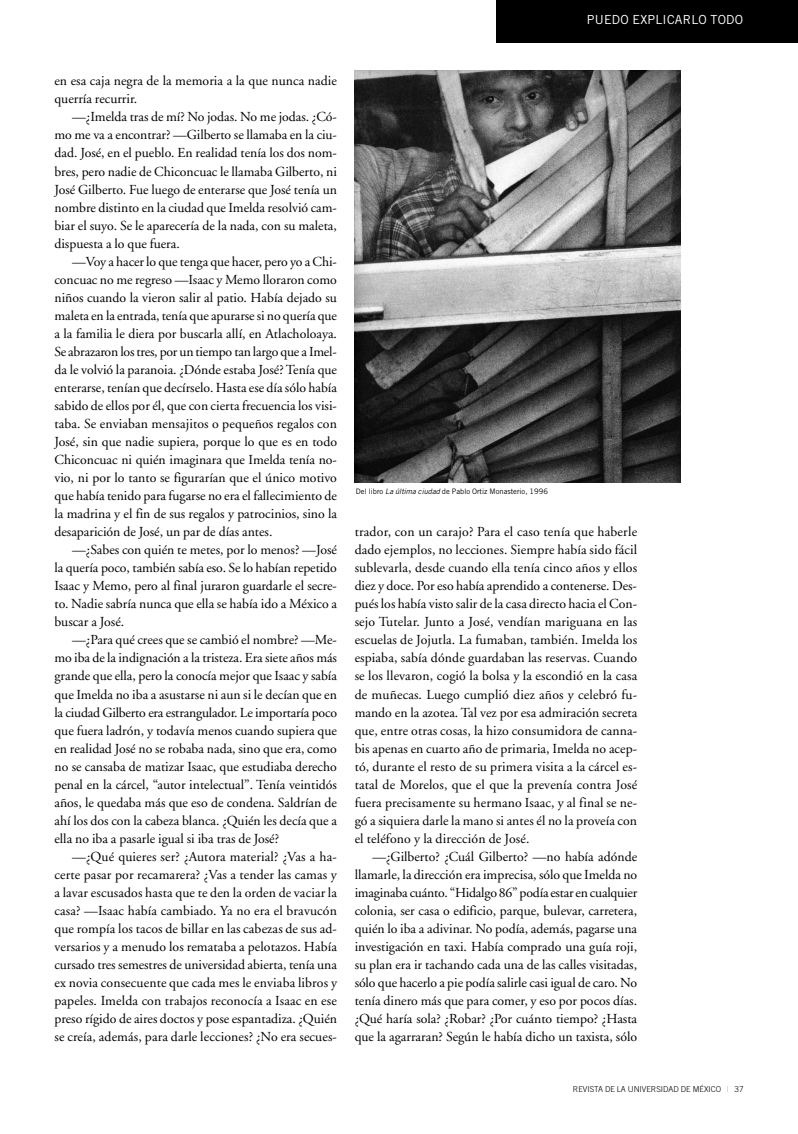
<style>
.page{position:relative;width:798px;height:1134px;background:#fff}
.page>*{position:absolute;margin:0;border:0;box-sizing:border-box;transform-origin:0 0}
.t1{font:13.75px/18px "Adobe Garamond";color:#000;text-align:justify}
.t2{font:12.5px "Trade Gothic";letter-spacing:.02em;color:#fff}
.t3{font:300 8.12px "Trade Gothic";color:#000}
.t4{font:7.5px "Trade Gothic";color:#000}
.s1{font-style:italic}
.s2{font-weight:400;color:#b3b3b3}
</style>
<div class="page">
<div style="left:496px;top:0;width:301px;height:43px;background:#000"></div>
<img style="left:354px;top:71px;width:326px;height:411px">
<p class="t2" style="left:586px;top:15px;width:158px">PUEDO EXPLICARLO TODO</p>
<p class="t1" style="left:54px;top:73px;width:284px">en esa caja negra de la memoria a la que nunca nadie querría recurrir.</p>
<p class="t1" style="left:54px;top:109px;width:284px;text-indent:18px">—¿Imelda tras de mí? No jodas. No me jodas. ¿Có&shy;mo me va a encontrar? —Gilberto se llamaba en la ciu&shy;dad. José, en el pueblo. En realidad tenía los dos nom&shy;bres, pero nadie de Chiconcuac le llamaba Gilberto, ni José Gilberto. Fue luego de enterarse que José tenía un nombre distinto en la ciudad que Imelda resolvió cam&shy;biar el suyo. Se le aparecería de la nada, con su maleta, dispuesta a lo que fuera.</p>
<p class="t1" style="left:54px;top:254px;width:284px;text-indent:18px">—Voy a hacer lo que tenga que hacer, pero yo a Chi&shy;concuac no me regreso —Isaac y Memo lloraron como niños cuando la vieron salir al patio. Había dejado su maleta en la entrada, tenía que apurarse si no quería que a la familia le diera por buscarla allí, en Atlacholoaya.<br>Se abrazaron los tres, por un tiempo tan largo que a Imel&shy;da le volvió la paranoia. ¿Dónde estaba José? Tenía que enterarse, tenían que decírselo. Hasta ese día sólo había sabido de ellos por él, que con cierta frecuencia los visi&shy;taba. Se enviaban mensajitos o pequeños regalos con José, sin que nadie supiera, porque lo que es en todo Chiconcuac ni quién imaginara que Imelda tenía no&shy;vio, ni por lo tanto se figurarían que el único motivo que había tenido para fugarse no era el fallecimiento de la madrina y el fin de sus regalos y patrocinios, sino la desaparición de José, un par de días antes.</p>
<p class="t1" style="left:54px;top:542px;width:284px;text-indent:18px">—¿Sabes con quién te metes, por lo menos? —José la quería poco, también sabía eso. Se lo habían repetido Isaac y Memo, pero al final juraron guardarle el secre&shy;to. Nadie sabría nunca que ella se había ido a México a buscar a José.</p>
<p class="t1" style="left:54px;top:632px;width:284px;text-indent:18px">—¿Para qué crees que se cambió el nombre? —Me&shy;mo iba de la indignación a la tristeza. Era siete años más grande que ella, pero la conocía mejor que Isaac y sabía que Imelda no iba a asustarse ni aun si le decían que en la ciudad Gilberto era estrangulador. Le importaría poco que fuera ladrón, y todavía menos cuando supiera que en realidad José no se robaba nada, sino que era, como no se cansaba de matizar Isaac, que estudiaba derecho penal en la cárcel, “autor intelectual”. Tenía veintidós años, le quedaba más que eso de condena. Saldrían de ahí los dos con la cabeza blanca. ¿Quién les decía que a ella no iba a pasarle igual si iba tras de José?</p>
<p class="t1" style="left:54px;top:849px;width:284px;text-indent:18px">—¿Qué quieres ser? ¿Autora material? ¿Vas a ha&shy;certe pasar por recamarera? ¿Vas a tender las camas y a lavar escusados hasta que te den la orden de vaciar la casa? —Isaac había cambiado. Ya no era el bravucón que rompía los tacos de billar en las cabezas de sus ad&shy;versarios y a menudo los remataba a pelotazos. Había cursado tres semestres de universidad abierta, tenía una ex novia consecuente que cada mes le enviaba libros y papeles. Imelda con trabajos reconocía a Isaac en ese preso rígido de aires doctos y pose espantadiza. ¿Quién se creía, además, para darle lecciones? ¿No era secues-</p>
<p class="t4" style="left:356px;top:488px;width:193px">Del libro <span class="s1">La última ciudad</span> de Pablo Ortiz Monasterio, 1996</p>
<p class="t1" style="left:354px;top:524px;width:284px">trador, con un carajo? Para el caso tenía que haberle dado ejemplos, no lecciones. Siempre había sido fácil sublevarla, desde cuando ella tenía cinco años y ellos diez y doce. Por eso había aprendido a contenerse. Des&shy;pués los había visto salir de la casa directo hacia el Con&shy;sejo Tutelar. Junto a José, vendían mariguana en las escuelas de Jojutla. La fumaban, también. Imelda los espiaba, sabía dónde guardaban las reservas. Cuando se los llevaron, cogió la bolsa y la escondió en la casa de muñecas. Luego cumplió diez años y celebró fu&shy;mando en la azotea. Tal vez por esa admiración secreta que, entre otras cosas, la hizo consumidora de canna&shy;bis apenas en cuarto año de primaria, Imelda no acep&shy;tó, durante el resto de su primera visita a la cárcel es&shy;tatal de Morelos, que el que la prevenía contra José fuera precisamente su hermano Isaac, y al final se ne&shy;gó a siquiera darle la mano si antes él no la proveía con el teléfono y la dirección de José.</p>
<p class="t1" style="left:354px;top:849px;width:284px;text-indent:18px">—¿Gilberto? ¿Cuál Gilberto? —no había adónde llamarle, la dirección era imprecisa, sólo que Imelda no imaginaba cuánto. “Hidalgo 86” podía estar en cualquier colonia, ser casa o edificio, parque, bulevar, carretera, quién lo iba a adivinar. No podía, además, pagarse una investigación en taxi. Había comprado una guía roji, su plan era ir tachando cada una de las calles visitadas, sólo que hacerlo a pie podía salirle casi igual de caro. No tenía dinero más que para comer, y eso por pocos días. ¿Qué haría sola? ¿Robar? ¿Por cuánto tiempo? ¿Hasta que la agarraran? Según le había dicho un taxista, sólo</p>
<p class="t3" style="left:572px;top:1086px;width:172px">REVISTA DE LA UNIVERSIDAD DE MÉXICO <span class="s2">|</span> 37</p>
</div>
